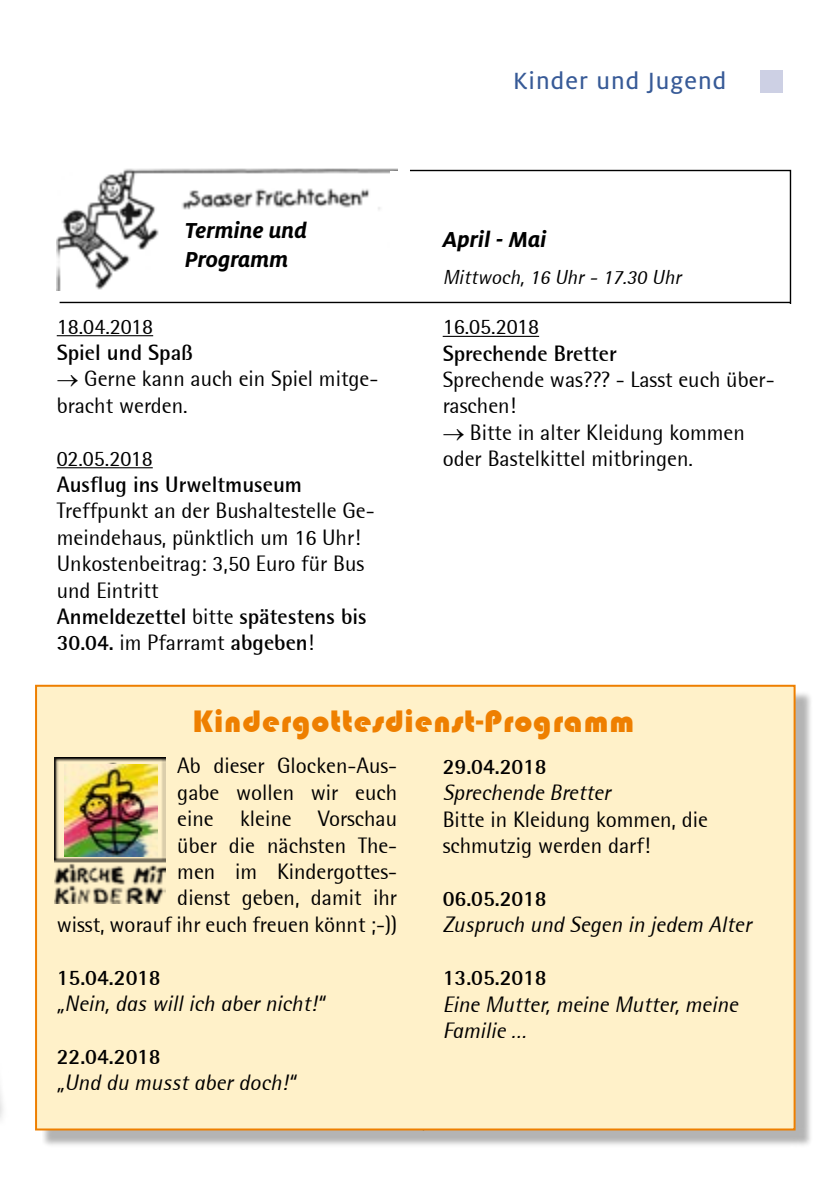
<style>
.page{position:relative;width:840px;height:1191px;background:#fff}
.page>*{position:absolute;margin:0;border:0;box-sizing:border-box;transform-origin:0 0}
.t1{font:32px "Bauhaus 93";letter-spacing:.03em;color:#ee7f00}
.t2{font:26px "Milo OT Text";letter-spacing:.04em;color:#375a97}
.t3{font:italic 700 24px/28.8px "Milo Pro";color:#000}
.t4{font:22px/26.4px "Rotis Semi Sans";color:#000}
.t5{font:700 22px/26.4px "Rotis Semi Sans 55";color:#000}
.t6{font:italic 22px/26.4px "Rotis Semi Sans 55";color:#000}
.t7{font:italic 20px "Rotis Semi Sans 55";color:#000}
.s1{font-family:"Rotis Semi Sans";font-weight:400}
</style>
<div class="page">
<div style="left:42px;top:691px;width:770px;height:456px;background:#000;opacity:.3"></div>
<div style="left:35px;top:685px;width:760px;height:445px;background:#fff1c9;border:2px solid #ee7f00"></div>
<svg style="left:56px;top:169px;width:735px;height:135px"></svg>
<div style="left:760px;top:70px;width:22px;height:23px;background:#cdd0e4"></div>
<img style="left:57px;top:168px;width:340px;height:122px">
<hr style="left:57px;top:335px;width:96px;height:1px;background:#000">
<hr style="left:57px;top:467px;width:96px;height:1px;background:#000">
<hr style="left:442px;top:336px;width:97px;height:1px;background:#000">
<div style="left:389px;top:172px;width:12px;height:131px;background:#fff"></div>
<hr style="left:60px;top:302px;width:729px;height:1px;background:#000">
<img style="left:55px;top:757px;width:111px;height:146px">
<img style="left:64px;top:764px;width:93px;height:93px">
<p class="t3" style="left:185px;top:216px;width:124px">Termine und<br>Programm</p>
<p class="t4" style="left:57px;top:313px;width:98px">18.04.2018</p>
<p class="t5" style="left:57px;top:339px;width:138px">Spiel und Spaß</p>
<p class="t4" style="left:57px;top:365px;width:323px">→ Gerne kann auch ein Spiel mitge&shy;bracht werden.</p>
<p class="t4" style="left:57px;top:445px;width:97px">02.05.2018</p>
<p class="t5" style="left:57px;top:471px;width:246px">Ausflug ins Urweltmuseum</p>
<p class="t4" style="left:57px;top:497px;width:319px">Treffpunkt an der Bushaltestelle Ge&shy;meindehaus, pünktlich um 16 Uhr!<br>Unkostenbeitrag: 3,50 Euro für Bus und Eintritt</p>
<p class="t5" style="left:57px;top:603px;width:311px">Anmeldezettel <span class="s1">bitte</span> spätestens bis<br>30.04. <span class="s1">im Pfarramt</span> abgeben<span class="s1">!</span></p>
<p class="t2" style="left:513px;top:65px;width:215px">Kinder und Jugend</p>
<p class="t3" style="left:442px;top:225px;width:105px">April - Mai</p>
<p class="t7" style="left:442px;top:265px;width:240px">Mittwoch, 16 Uhr - 17.30 Uhr</p>
<p class="t4" style="left:442px;top:313px;width:98px">16.05.2018</p>
<p class="t5" style="left:442px;top:339px;width:176px">Sprechende Bretter</p>
<p class="t4" style="left:442px;top:366px;width:333px">Sprechende was??? - Lasst euch über&shy;raschen!</p>
<p class="t4" style="left:442px;top:419px;width:303px">→ Bitte in alter Kleidung kommen oder Bastelkittel mitbringen.</p>
<h1 class="t1" style="left:192px;top:703px;width:443px">Kindergottesdienst-Programm</h1>
<p class="t4" style="left:57px;top:752px;width:342px;text-align:right">Ab dieser Glocken-Aus-<br>gabe wollen wir euch<br>eine kleine Vorschau<br>über die nächsten The-<br>men im Kindergottes-<br>dienst geben, damit ihr<br>wisst, worauf ihr euch freuen könnt ;-))</p>
<p class="t5" style="left:57px;top:963px;width:105px">15.04.2018</p>
<p class="t6" style="left:57px;top:990px;width:269px">„Nein, das will ich aber nicht!“</p>
<p class="t5" style="left:57px;top:1042px;width:105px">22.04.2018</p>
<p class="t6" style="left:57px;top:1069px;width:240px">„Und du musst aber doch!“</p>
<p class="t5" style="left:442px;top:753px;width:105px">29.04.2018</p>
<p class="t6" style="left:442px;top:779px;width:169px">Sprechende Bretter</p>
<p class="t4" style="left:442px;top:806px;width:267px">Bitte in Kleidung kommen, die schmutzig werden darf!</p>
<p class="t5" style="left:442px;top:885px;width:105px">06.05.2018</p>
<p class="t6" style="left:442px;top:911px;width:310px">Zuspruch und Segen in jedem Alter</p>
<p class="t5" style="left:442px;top:964px;width:105px">13.05.2018</p>
<p class="t6" style="left:442px;top:990px;width:296px">Eine Mutter, meine Mutter, meine<br>Familie …</p>
</div>
